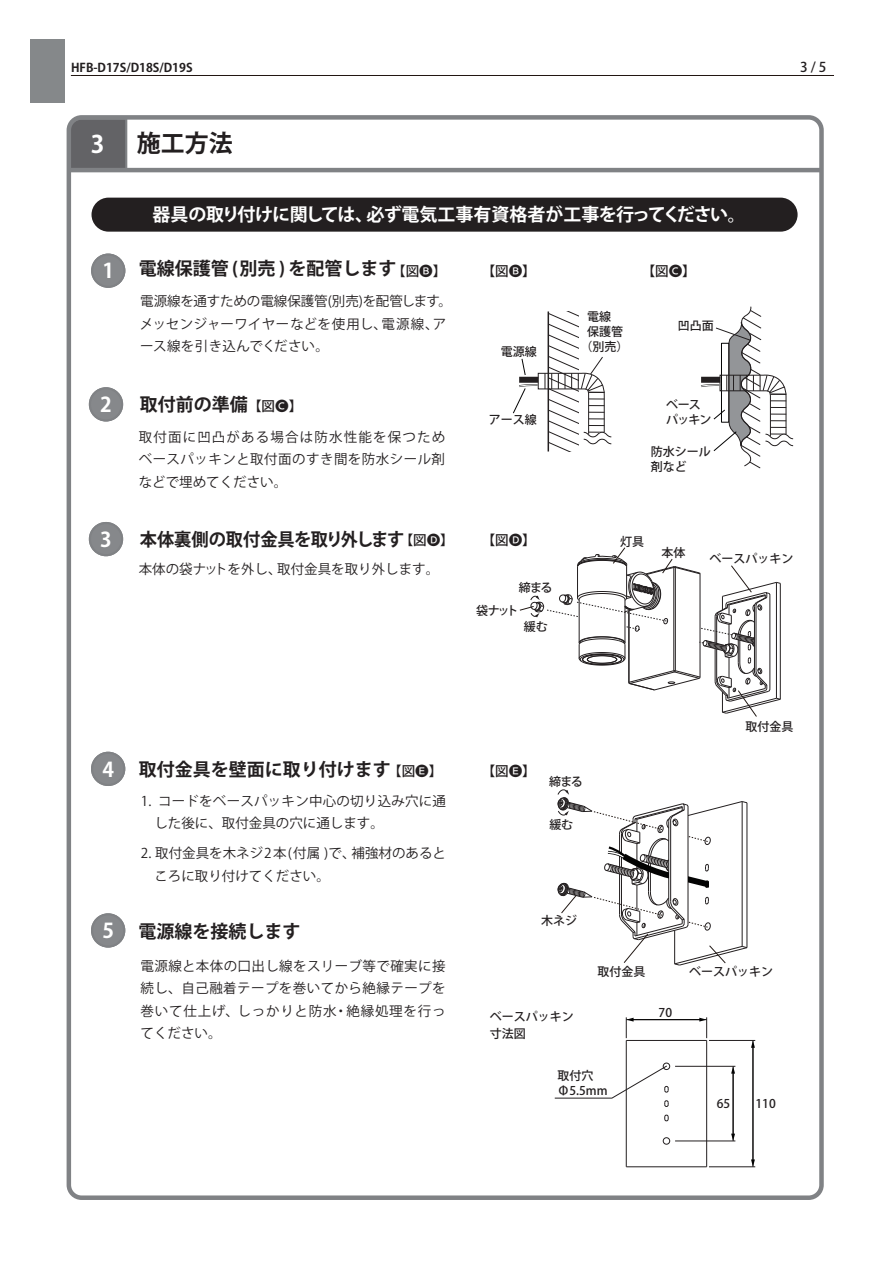
<style>
.page{position:relative;width:893px;height:1263px;background:#fff}
.page>*{position:absolute;margin:0;border:0;box-sizing:border-box;transform-origin:0 0}
.t1{font:700 24px "Koz Go Pro";color:#231f20}
.t2{font:700 24px "Koz Go Pro";color:#fff}
.t3{font:700 20.25px "Koz Go Pro";color:#fff}
.t4{font:700 18px "Koz Go Pro";color:#231f20}
.t5{font:700 18px "Koz Go Pro";letter-spacing:-.02em;color:#fff}
.t6{font:700 18px "Koz Go Pro";color:#231f20;scale:.96 1}
.t7{font:13.5px/22.5px "Koz Go Pro";letter-spacing:.015em;color:#231f20;text-align:justify}
.t8{font:13.5px/22.5px "Koz Go Pro";letter-spacing:-.005em;color:#231f20}
.t9{font:500 13.5px "Koz Go Pro";color:#231f20}
.t10{font:500 12px/15px "Koz Go Pro";color:#231f20}
.t11{font:700 12px "Koz Go Pro";color:#231f20}
.s1{font-size:20.25px;color:#fff}
.s2{font-family:"Koz Go Pr 6 N";font-weight:400}
</style>
<div class="page">
<div style="left:30px;top:39px;width:34px;height:64px;background:#85888a"></div>
<div style="left:72px;top:120px;width:56px;height:48px;background:#636366"></div>
<div style="left:67px;top:115px;width:757px;height:1085px;border:4px solid #808285;border-radius:13px"></div>
<hr style="left:69px;top:168px;width:752px;height:4px;background:#808285">
<div style="left:90px;top:388px;width:32px;height:32px;background:#86888b;border-radius:50%"></div>
<div style="left:89px;top:387px;width:34px;height:34px;border:2px solid #808285;border-radius:50%"></div>
<div style="left:90px;top:523px;width:32px;height:32px;background:#86888b;border-radius:50%"></div>
<div style="left:89px;top:522px;width:34px;height:34px;border:2px solid #808285;border-radius:50%"></div>
<div style="left:92px;top:914px;width:32px;height:32px;background:#86888b;border-radius:50%"></div>
<div style="left:91px;top:913px;width:34px;height:34px;border:2px solid #808285;border-radius:50%"></div>
<div style="left:92px;top:753px;width:32px;height:32px;background:#86888b;border-radius:50%"></div>
<div style="left:91px;top:752px;width:34px;height:34px;border:2px solid #808285;border-radius:50%"></div>
<hr style="left:747px;top:803px;width:1px;height:145px;background:#231f20">
<hr style="left:626px;top:1040px;width:81px;height:1px;background:#231f20">
<hr style="left:706px;top:1040px;width:1px;height:127px;background:#231f20">
<hr style="left:626px;top:1166px;width:81px;height:1px;background:#231f20">
<svg style="left:554px;top:1065px;width:115px;height:42px"></svg>
<svg style="left:664px;top:1115px;width:5px;height:6px"></svg>
<hr style="left:626px;top:1040px;width:1px;height:127px;background:#231f20">
<hr style="left:675px;top:1066px;width:60px;height:1px;background:#231f20">
<hr style="left:675px;top:1141px;width:60px;height:1px;background:#231f20">
<hr style="left:733px;top:1072px;width:1px;height:63px;background:#030303">
<svg style="left:731px;top:1133px;width:4px;height:8px"></svg>
<svg style="left:731px;top:1066px;width:4px;height:7px"></svg>
<hr style="left:709px;top:1040px;width:46px;height:1px;background:#231f20">
<hr style="left:709px;top:1166px;width:46px;height:1px;background:#231f20">
<hr style="left:753px;top:1046px;width:1px;height:115px;background:#030303">
<svg style="left:751px;top:1041px;width:4px;height:7px"></svg>
<svg style="left:751px;top:1159px;width:4px;height:8px"></svg>
<hr style="left:632px;top:1019px;width:69px;height:1px;background:#030303">
<svg style="left:626px;top:1017px;width:8px;height:21px"></svg>
<svg style="left:699px;top:1017px;width:8px;height:21px"></svg>
<div style="left:663px;top:1063px;width:7px;height:7px;border:1px solid #231f20;border-radius:50%"></div>
<div style="left:663px;top:1137px;width:7px;height:7px;border:1px solid #231f20;border-radius:50%"></div>
<svg style="left:557px;top:789px;width:190px;height:177px"></svg>
<svg style="left:519px;top:547px;width:262px;height:170px"></svg>
<hr style="left:71px;top:75px;width:763px;height:1px;background:#221612">
<div style="left:92px;top:198px;width:706px;height:34px;background:#231f20;border-radius:17px"></div>
<div style="left:92px;top:255px;width:32px;height:32px;background:#86888b;border-radius:50%"></div>
<div style="left:91px;top:254px;width:34px;height:34px;border:2px solid #808285;border-radius:50%"></div>
<svg style="left:701px;top:306px;width:93px;height:163px"></svg>
<svg style="left:513px;top:311px;width:99px;height:141px"></svg>
<p class="t11" style="left:71px;top:60px;width:123px">HFB-D17S/D18S/D19S</p>
<p class="t9" style="left:800px;top:58px;width:28px">3 / 5</p>
<h1 class="t2" style="left:91px;top:129px;width:15px">3</h1>
<h1 class="t1" style="left:137px;top:128px;width:98px">施工方法</h1>
<h3 class="t5" style="left:153px;top:203px;width:595px">器具の取り付けに関しては、必ず電気工事有資格者が工事を行ってください。</h3>
<h3 class="t4" style="left:102px;top:257px;width:295px"><span class="s1">1</span> 電線保護管 (別売 ) を配管します</h3>
<p class="t8" style="left:140px;top:290px;width:314px">電源線を通すための電線保護管(別売)を配管します。メッセンジャーワイヤーなどを使用し、電源線、アース線を引き込んでください。</p>
<p class="t9" style="left:392px;top:262px;width:55px">【図<span class="s2">B</span>】</p>
<p class="t9" style="left:642px;top:262px;width:55px">【図<span class="s2">C</span>】</p>
<p class="t9" style="left:482px;top:262px;width:55px">【図<span class="s2">B</span>】</p>
<p class="t10" style="left:587px;top:310px;width:37px">電線保護管</p>
<p class="t10" style="left:678px;top:319px;width:37px">凹凸面</p>
<p class="t10" style="left:501px;top:344px;width:37px">電源線</p>
<p class="t10" style="left:580px;top:340px;width:49px">（別売）</p>
<h2 class="t3" style="left:100px;top:392px;width:13px">12</h2>
<h3 class="t4" style="left:140px;top:393px;width:109px">取付前の準備</h3>
<p class="t7" style="left:139px;top:426px;width:308px">取付面に凹凸がある場合は防水性能を保つためベースパッキンと取付面のすき間を防水シール剤などで埋めてください。</p>
<p class="t9" style="left:248px;top:398px;width:55px">【図<span class="s2">C</span>】</p>
<p class="t10" style="left:489px;top:413px;width:49px">アース線</p>
<p class="t10" style="left:666px;top:398px;width:47px">ベースパッキン</p>
<p class="t10" style="left:651px;top:445px;width:61px">防水シール剤など</p>
<h2 class="t3" style="left:100px;top:526px;width:13px">13</h2>
<h3 class="t6" style="left:140px;top:528px;width:277px">本体裏側の取付金具を取り外します</h3>
<p class="t7" style="left:139px;top:558px;width:302px">本体の袋ナットを外し、取付金具を取り外します。</p>
<p class="t9" style="left:400px;top:531px;width:55px">【図<span class="s2">D</span>】</p>
<p class="t9" style="left:482px;top:531px;width:55px">【図<span class="s2">D</span>】</p>
<p class="t10" style="left:620px;top:534px;width:25px">灯具</p>
<p class="t10" style="left:661px;top:545px;width:25px">本体</p>
<p class="t10" style="left:710px;top:552px;width:85px">ベースパッキン</p>
<p class="t10" style="left:519px;top:580px;width:35px">締まる</p>
<p class="t10" style="left:476px;top:604px;width:44px">袋ナット</p>
<p class="t10" style="left:524px;top:619px;width:25px">緩む</p>
<h3 class="t4" style="left:102px;top:757px;width:290px"><span class="s1">14</span> 取付金具を壁面に取り付けます</h3>
<p class="t7" style="left:154px;top:790px;width:293px;text-indent:-14px">1. コードをベースパッキン中心の切り込み穴に通した後に、取付金具の穴に通します。</p>
<p class="t7" style="left:154px;top:842px;width:293px;text-indent:-14px">2. 取付金具を木ネジ2本(付属 )で、補強材のあるところに取り付けてください。</p>
<p class="t9" style="left:388px;top:762px;width:55px">【図<span class="s2">E</span>】</p>
<p class="t9" style="left:482px;top:762px;width:55px">【図<span class="s2">E</span>】</p>
<p class="t10" style="left:549px;top:775px;width:35px">締まる</p>
<p class="t10" style="left:549px;top:818px;width:25px">緩む</p>
<h2 class="t3" style="left:102px;top:918px;width:13px">15</h2>
<h3 class="t4" style="left:139px;top:919px;width:163px">電源線を接続します</h3>
<p class="t7" style="left:141px;top:955px;width:307px">電源線と本体の口出し線をスリーブ等で確実に接続し、自己融着テープを巻いてから絶縁テープを巻いて仕上げ、しっかりと防水・絶縁処理を行ってください。</p>
<p class="t10" style="left:541px;top:914px;width:37px">木ネジ</p>
<p class="t10" style="left:490px;top:1009px;width:85px;line-height:16.5px">ベースパッキン寸法図</p>
<p class="t10" style="left:597px;top:965px;width:49px">取付金具</p>
<p class="t10" style="left:659px;top:1006px;width:15px">70</p>
<p class="t10" style="left:746px;top:719px;width:49px">取付金具</p>
<p class="t10" style="left:689px;top:965px;width:85px">ベースパッキン</p>
<p class="t10" style="left:557px;top:1068px;width:52px">取付穴<br>Φ5.5mm</p>
<p class="t10" style="left:717px;top:1097px;width:15px">65</p>
<p class="t10" style="left:755px;top:1097px;width:22px">110</p>
</div>
